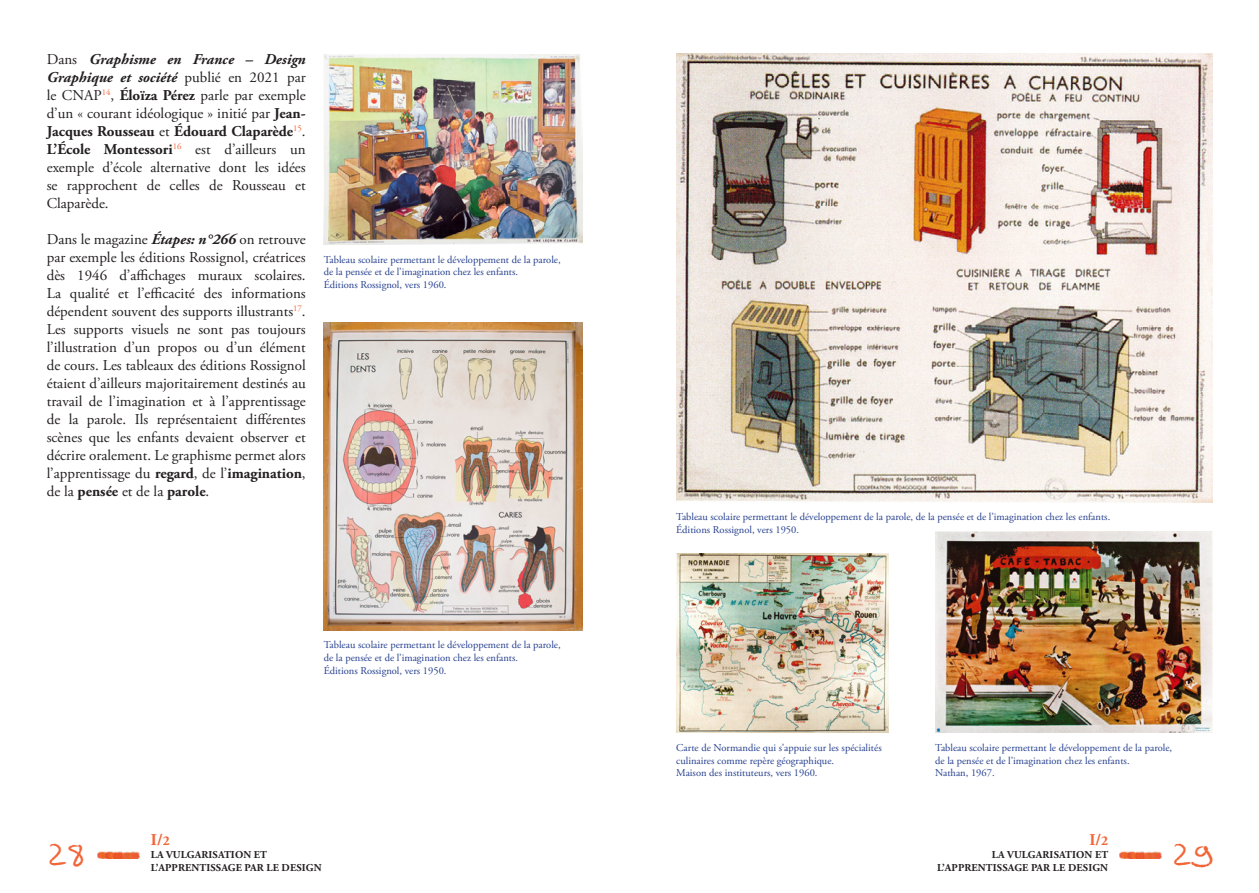
<style>
.page{position:relative;width:1259px;height:893px;background:#fff}
.page>*{position:absolute;margin:0;border:0;box-sizing:border-box;transform-origin:0 0}
.t1{font:19.5px "Typo Mmoire";color:#f26537}
.t2{font:700 16.5px "Adobe Garamond Pro";color:#f26537}
.Texte{font:15px/18px "Adobe Garamond Pro";color:#231f20;text-align:justify}
.Légende_img{font:10.5px/12.6px "Adobe Garamond Pro";color:#253f8e}
.t3{font:700 10.5px/12.6px "Adobe Garamond Pro";letter-spacing:.015em;color:#231f20;text-align:right}
.s1{font-weight:700;font-style:italic}
.s2{font-weight:700}
.s3{font-size:13.5px}
</style>
<div class="page">
<img style="left:1120px;top:852px;width:41px;height:6px">
<img style="left:98px;top:852px;width:41px;height:6px">
<img style="left:324px;top:54px;width:259px;height:191px">
<img style="left:324px;top:322px;width:259px;height:308px">
<img style="left:676px;top:53px;width:536px;height:449px">
<img style="left:676px;top:554px;width:212px;height:179px">
<img style="left:935px;top:532px;width:277px;height:201px">
<p class="Texte" style="left:47px;top:51px;width:260px">Dans <span class="s1">Graphisme en France – Design Graphique et société</span> publié en 2021 par le CNAP<sup>14</sup>, <span class="s2">Éloïza Pérez</span> parle par exemple d’un « courant idéologique » initié par <span class="s2">Jean-Jacques Rousseau</span> et <span class="s2">Édouard Claparède</span><sup>15</sup>.<br><span class="s2">L’École Montessori</span><sup>16</sup> est d’ailleurs un exemple d’école alternative dont les idées se rapprochent de celles de Rousseau et Claparède.</p>
<p class="Texte" style="left:47px;top:231px;width:260px">Dans le magazine <span class="s1">Étapes: n°266</span> on retrouve par exemple les éditions Rossignol, créatrices dès 1946 d’affichages muraux scolaires.<br>La qualité et l’efficacité des informations dépendent souvent des supports illustrants<sup>17</sup>.<br>Les supports visuels ne sont pas toujours l’illustration d’un propos ou d’un élément de cours. Les tableaux des éditions Rossignol étaient d’ailleurs majoritairement destinés au travail de l’imagination et à l’apprentissage de la parole. Ils représentaient différentes scènes que les enfants devaient observer et décrire oralement. Le graphisme permet alors l’apprentissage du <span class="s2">regard</span>, de l’<span class="s2">imagination</span>, de la <span class="s2">pensée</span> et de la <span class="s2">parole</span>.</p>
<p class="Légende_img" style="left:324px;top:254px;width:238px">Tableau scolaire permettant le développement de la parole, de la pensée et de l’imagination chez les enfants.</p>
<p class="Légende_img" style="left:324px;top:279px;width:124px">Éditions Rossignol, vers 1960.</p>
<p class="Légende_img" style="left:324px;top:639px;width:238px">Tableau scolaire permettant le développement de la parole, de la pensée et de l’imagination chez les enfants.</p>
<p class="Légende_img" style="left:324px;top:664px;width:124px">Éditions Rossignol, vers 1950.</p>
<p class="Légende_img" style="left:676px;top:511px;width:435px">Tableau scolaire permettant le développement de la parole, de la pensée et de l’imagination chez les enfants.</p>
<p class="Légende_img" style="left:676px;top:523px;width:124px">Éditions Rossignol, vers 1950.</p>
<p class="Légende_img" style="left:676px;top:742px;width:207px">Carte de Normandie qui s’appuie sur les spécialités culinaires comme repère géographique.</p>
<p class="Légende_img" style="left:676px;top:767px;width:143px">Maison des instituteurs, vers 1960.</p>
<p class="Légende_img" style="left:935px;top:742px;width:238px">Tableau scolaire permettant le développement de la parole, de la pensée et de l’imagination chez les enfants.</p>
<p class="Légende_img" style="left:935px;top:767px;width:61px">Nathan, 1967.</p>
<p class="t2" style="left:151px;top:831px;width:20px">I/<span class="s3">2</span></p>
<p class="t3" style="left:151px;top:849px;width:172px;text-align:left">LA VULGARISATION ET<br>L’APPRENTISSAGE PAR LE DESIGN</p>
<p class="t2" style="left:1089px;top:831px;width:20px">I/<span class="s3">2</span></p>
<p class="t3" style="left:937px;top:849px;width:172px">LA VULGARISATION ET<br>L’APPRENTISSAGE PAR LE DESIGN</p>
<h1 class="t1" style="left:47px;top:841px;width:42px">28</h1>
<h1 class="t1" style="left:1171px;top:841px;width:42px">29</h1>
</div>
